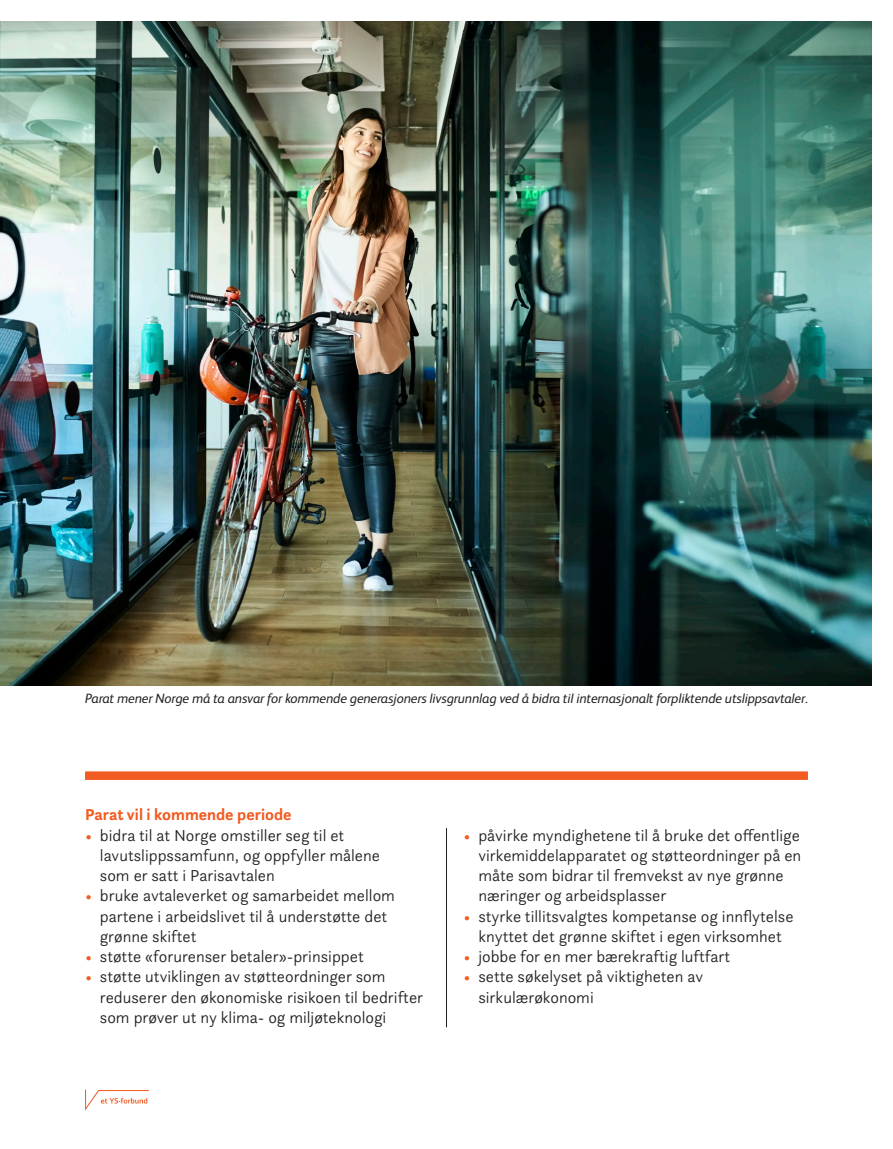
<style>
.page{position:relative;width:893px;height:1149px;background:#fff}
.page>*{position:absolute;margin:0;border:0;box-sizing:border-box;transform-origin:0 0}
.t1{font:300 16.5px/20.2px "Questa Sans";color:#231f20}
.t2{font:700 16.5px "Questa Sans";color:#f25b21}
.t3{font:italic 13.5px "FS Albert";letter-spacing:-.01em;color:#231f20}
.s1{color:#f25b21}
</style>
<div class="page">
<svg style="left:85px;top:1089px;width:64px;height:21px"></svg>
<img style="left:0;top:21px;width:872px;height:664px">
<div style="left:85px;top:771px;width:723px;height:8px;background:#f25b21"></div>
<hr style="left:446px;top:828px;width:1px;height:198px;background:#231f20">
<p class="t3" style="left:85px;top:690px;width:724px">Parat mener Norge må ta ansvar for kommende generasjoners livsgrunnlag ved å bidra til internasjonalt forpliktende utslippsavtaler.</p>
<p class="t2" style="left:85px;top:804px;width:208px">Parat vil i kommende periode</p>
<p class="t1" style="left:100px;top:824px;width:281px;text-indent:-15px"><span class="s1">•</span> bidra til at Norge omstiller seg til et lavutslippssamfunn, og oppfyller målene som er satt i Parisavtalen</p>
<p class="t1" style="left:100px;top:885px;width:297px;text-indent:-15px"><span class="s1">•</span> bruke avtaleverket og samarbeidet mellom partene i arbeidslivet til å understøtte det grønne skiftet</p>
<p class="t1" style="left:85px;top:945px;width:280px"><span class="s1">•</span> støtte «forurenser betaler»-prinsippet</p>
<p class="t1" style="left:100px;top:966px;width:325px;text-indent:-15px"><span class="s1">•</span> støtte utviklingen av støtteordninger som reduserer den økonomiske risikoen til bedrifter som prøver ut ny klima- og miljøteknologi</p>
<p class="t1" style="left:478px;top:824px;width:324px;text-indent:-15px"><span class="s1">•</span> påvirke myndighetene til å bruke det offentlige virkemiddelapparatet og støtteordninger på en måte som bidrar til fremvekst av nye grønne næringer og arbeidsplasser</p>
<p class="t1" style="left:463px;top:905px;width:331px;text-align:center"><span class="s1">•</span> styrke tillitsvalgtes kompetanse og innflytelse knyttet det grønne skiftet i egen virksomhet</p>
<p class="t1" style="left:463px;top:945px;width:268px"><span class="s1">•</span> jobbe for en mer bærekraftig luftfart</p>
<p class="t1" style="left:478px;top:966px;width:226px;text-indent:-15px"><span class="s1">•</span> sette søkelyset på viktigheten av sirkulærøkonomi</p>
</div>
